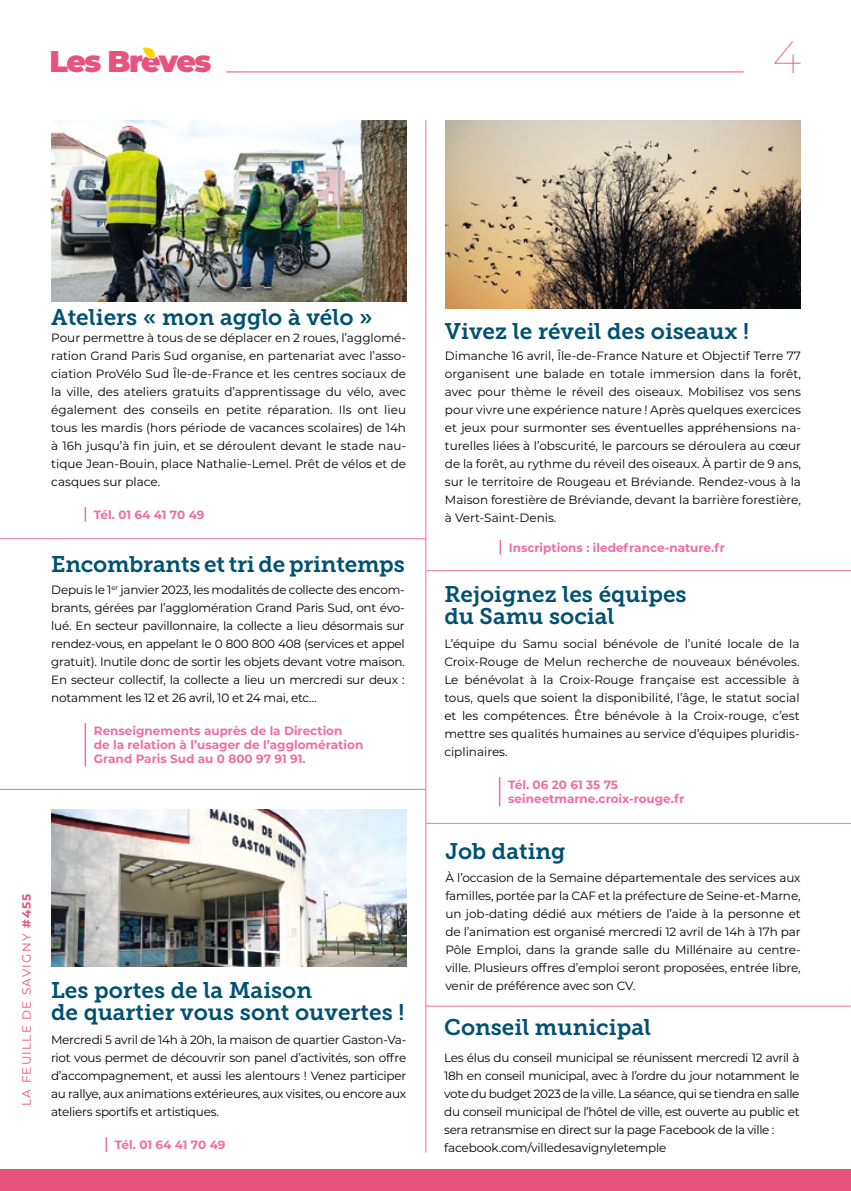
<style>
.page{position:relative;width:851px;height:1191px;background:#fff}
.page>*{position:absolute;margin:0;border:0;box-sizing:border-box;transform-origin:0 0}
.t1{font:100 45px "Montserrat";color:#ea527e}
.t2{font:900 30px "Montserrat";letter-spacing:-.05em;color:#ea527e}
.Texte_courant{font:22.5px "Museo Slab 700";color:#005171}
.Texte_courant-2{font:12px/18px "Montserrat";letter-spacing:-.01em;color:#000;text-align:justify}
.t3{font:700 12px/14.4px "Montserrat";color:#ed6ea7}
.t4{font:12px "Montserrat";letter-spacing:.1em;color:#ea527e}
.s1{font-weight:700}
</style>
<div class="page">
<svg style="left:143px;top:47px;width:13px;height:11px"></svg>
<hr style="left:425px;top:120px;width:1px;height:1032px;background:#ed6ea7">
<hr style="left:226px;top:72px;width:517px;height:1px;background:#ea527e">
<div style="left:0;top:1169px;width:850px;height:22px;background:#ea527e"></div>
<svg style="left:106px;top:1137px;width:1px;height:14px"></svg>
<hr style="left:85px;top:723px;width:1px;height:43px;background:#ed6ea7">
<svg style="left:499px;top:777px;width:1px;height:29px"></svg>
<svg style="left:499px;top:540px;width:2px;height:14px"></svg>
<svg style="left:85px;top:507px;width:1px;height:14px"></svg>
<hr style="left:0;top:538px;width:426px;height:1px;background:#ed6ea7">
<img style="left:51px;top:120px;width:355px;height:182px">
<img style="left:52px;top:809px;width:354px;height:157px">
<img style="left:445px;top:120px;width:355px;height:188px">
<hr style="left:426px;top:570px;width:424px;height:1px;background:#ed6ea7">
<hr style="left:426px;top:823px;width:424px;height:1px;background:#ed6ea7">
<hr style="left:425px;top:1005px;width:425px;height:1px;background:#ed6ea7">
<hr style="left:0;top:789px;width:426px;height:1px;background:#ed6ea7">
<h2 class="t2" style="left:49px;top:39px;width:163px">Les Brèves</h2>
<h1 class="t1" style="left:772px;top:27px;width:30px">4</h1>
<p class="Texte_courant" style="left:51px;top:305px;width:323px">Ateliers « mon agglo à vélo »</p>
<p class="Texte_courant-2" style="left:51px;top:328px;width:356px">Pour permettre à tous de se déplacer en 2 roues, l’agglomé&shy;ration Grand Paris Sud organise, en partenariat avec l’asso&shy;ciation ProVélo Sud Île-de-France et les centres sociaux de la ville, des ateliers gratuits d’apprentissage du vélo, avec également des conseils en petite réparation. Ils ont lieu tous les mardis (hors période de vacances scolaires) de 14h à 16h jusqu’à fin juin, et se déroulent devant le stade nau&shy;tique Jean-Bouin, place Nathalie-Lemel. Prêt de vélos et de casques sur place.</p>
<p class="t3" style="left:94px;top:506px;width:112px">Tél. 01 64 41 70 49</p>
<p class="Texte_courant" style="left:51px;top:551px;width:355px">Encombrants et tri de printemps</p>
<p class="Texte_courant-2" style="left:51px;top:580px;width:355px">Depuis le 1<sup>er</sup> janvier 2023, les modalités de collecte des encom&shy;brants, gérées par l’agglomération Grand Paris Sud, ont évo&shy;lué. En secteur pavillonnaire, la collecte a lieu désormais sur rendez-vous, en appelant le 0 800 800 408 (services et appel gratuit). Inutile donc de sortir les objets devant votre maison.<br>En secteur collectif, la collecte a lieu un mercredi sur deux : notamment les 12 et 26 avril, 10 et 24 mai, etc…</p>
<p class="t3" style="left:94px;top:722px;width:271px">Renseignements auprès de la Direction<br>de la relation à l’usager de l’agglomération<br>Grand Paris Sud au 0 800 97 91 91.</p>
<p class="t4" style="left:18px;top:1106px;width:214px;rotate:-90deg">LA FEUILLE DE SAVIGNY <span class="s1">#455</span></p>
<p class="Texte_courant" style="left:51px;top:977px;width:262px">Les portes de la Maison</p>
<p class="Texte_courant" style="left:51px;top:999px;width:355px">de quartier vous sont ouvertes !</p>
<p class="Texte_courant-2" style="left:51px;top:1030px;width:357px">Mercredi 5 avril de 14h à 20h, la maison de quartier Gaston-Va&shy;riot vous permet de découvrir son panel d’activités, son offre d’accompagnement, et aussi les alentours ! Venez participer au rallye, aux animations extérieures, aux visites, ou encore aux ateliers sportifs et artistiques.</p>
<p class="t3" style="left:115px;top:1136px;width:112px">Tél. 01 64 41 70 49</p>
<p class="Texte_courant" style="left:445px;top:318px;width:306px">Vivez le réveil des oiseaux !</p>
<p class="Texte_courant-2" style="left:445px;top:346px;width:357px">Dimanche 16 avril, Île-de-France Nature et Objectif Terre 77 organisent une balade en totale immersion dans la forêt, avec pour thème le réveil des oiseaux. Mobilisez vos sens pour vivre une expérience nature ! Après quelques exercices et jeux pour surmonter ses éventuelles appréhensions na&shy;turelles liées à l’obscurité, le parcours se déroulera au cœur de la forêt, au rythme du réveil des oiseaux. À partir de 9 ans, sur le territoire de Rougeau et Bréviande. Rendez-vous à la Maison forestière de Bréviande, devant la barrière forestière, à Vert-Saint-Denis.</p>
<p class="t3" style="left:508px;top:539px;width:218px">Inscriptions : iledefrance-nature.fr</p>
<p class="Texte_courant" style="left:444px;top:581px;width:244px">Rejoignez les équipes</p>
<p class="Texte_courant" style="left:444px;top:603px;width:171px">du Samu social</p>
<p class="Texte_courant-2" style="left:444px;top:634px;width:357px">L’équipe du Samu social bénévole de l’unité locale de la Croix-Rouge de Melun recherche de nouveaux bénévoles.<br>Le bénévolat à la Croix-Rouge française est accessible à tous, quels que soient la disponibilité, l’âge, le statut social et les compétences. Être bénévole à la Croix-rouge, c’est mettre ses qualités humaines au service d’équipes pluridis&shy;ciplinaires.</p>
<p class="t3" style="left:508px;top:776px;width:111px">Tél. 06 20 61 35 75</p>
<p class="t3" style="left:508px;top:791px;width:178px">seineetmarne.croix-rouge.fr</p>
<p class="Texte_courant" style="left:445px;top:838px;width:122px">Job dating</p>
<p class="Texte_courant-2" style="left:445px;top:868px;width:357px">À l’occasion de la Semaine départementale des services aux familles, portée par la CAF et la préfecture de Seine-et-Marne, un job-dating dédié aux métiers de l’aide à la personne et de l’animation est organisé mercredi 12 avril de 14h à 17h par Pôle Emploi, dans la grande salle du Millénaire au centre&shy;ville. Plusieurs offres d’emploi seront proposées, entrée libre, venir de préférence avec son CV.</p>
<p class="Texte_courant" style="left:444px;top:1014px;width:208px">Conseil municipal</p>
<p class="Texte_courant-2" style="left:444px;top:1048px;width:357px">Les élus du conseil municipal se réunissent mercredi 12 avril à 18h en conseil municipal, avec à l’ordre du jour notamment le vote du budget 2023 de la ville. La séance, qui se tiendra en salle du conseil municipal de l’hôtel de ville, est ouverte au public et sera retransmise en direct sur la page Facebook de la ville :</p>
<p class="Texte_courant-2" style="left:444px;top:1138px;width:224px">facebook.com/villedesavignyletemple</p>
</div>
